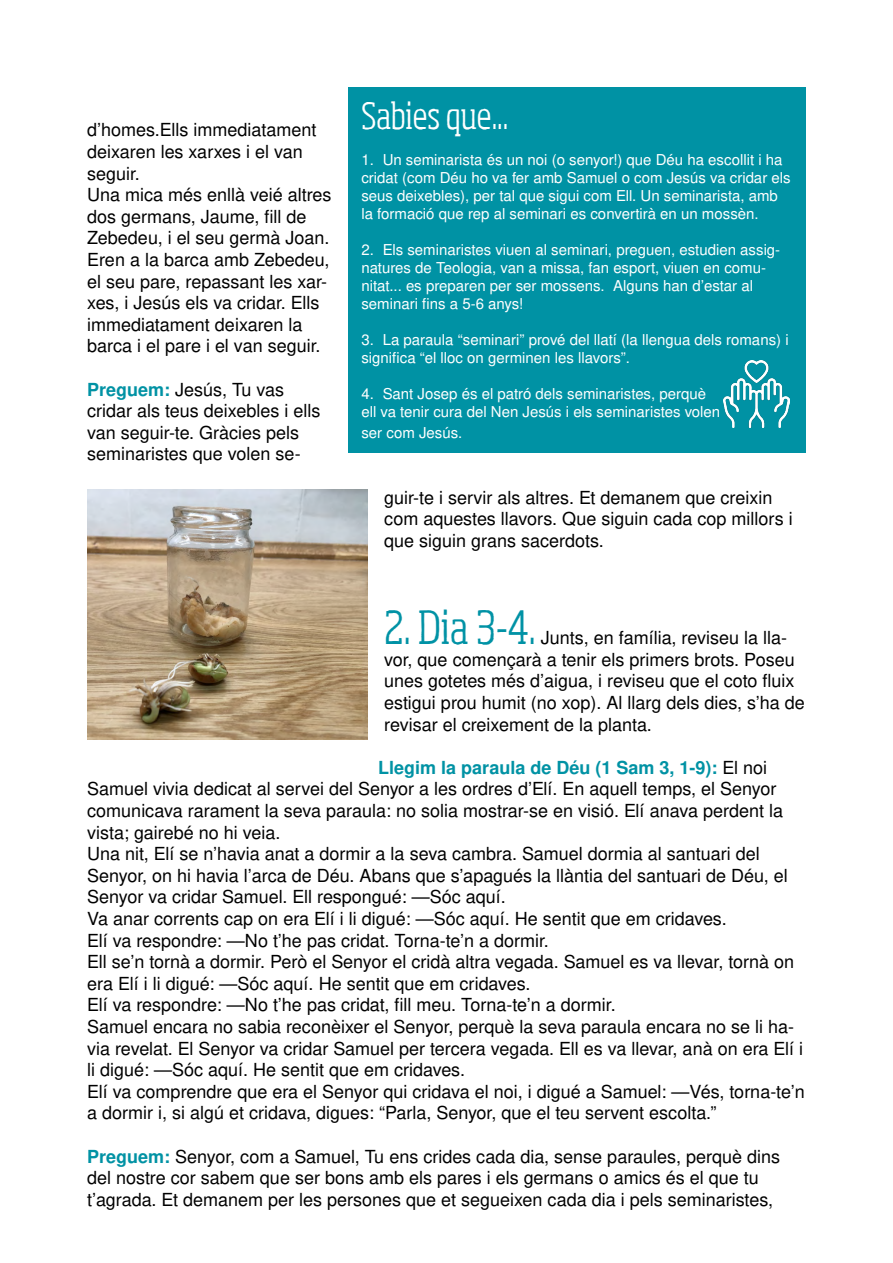
<style>
.page{position:relative;width:893px;height:1263px;background:#fff}
.page>*{position:absolute;margin:0;border:0;box-sizing:border-box;transform-origin:0 0}
.t1{font:300 condensed 45px "Sohoma";color:#0092a5}
.t2{font:300 condensed 36px "Sohoma";color:#fff}
.t3{font:18px/21.6px "Nimbus San L";color:#000}
.t4{font:15px/18px "Nimbus San L";color:#fff}
.s1{font-weight:700;color:#0092a4}
</style>
<div class="page">
<div style="left:349px;top:87px;width:457px;height:365px;background:#0092a4"></div>
<img style="left:87px;top:489px;width:281px;height:251px">
<img style="left:723px;top:360px;width:67px;height:67px">
<p class="t3" style="left:87px;top:119px;width:246px">d’homes.Ells immediatament deixaren les xarxes i el van seguir.<br>Una mica més enllà veié altres dos germans, Jaume, fill de<br>Zebedeu, i el seu germà Joan.<br>Eren a la barca amb Zebedeu, el seu pare, repassant les xar&shy;xes, i Jesús els va cridar. Ells immediatament deixaren la barca i el pare i el van seguir.</p>
<p class="t3" style="left:87px;top:378px;width:235px"><span class="s1">Preguem:</span> Jesús, Tu vas cridar als teus deixebles i ells van seguir-te. Gràcies pels seminaristes que volen se-</p>
<h2 class="t2" style="left:361px;top:92px;width:148px">Sabies que...</h2>
<p class="t4" style="left:361px;top:150px;width:431px">1. Un seminarista és un noi (o senyor!) que Déu ha escollit i ha cridat (com Déu ho va fer amb Samuel o com Jesús va cridar els seus deixebles), per tal que sigui com Ell. Un seminarista, amb la formació que rep al seminari es convertirà en un mossèn.</p>
<p class="t4" style="left:361px;top:240px;width:420px">2. Els seminaristes viuen al seminari, preguen, estudien assig&shy;natures de Teologia, van a missa, fan esport, viuen en comu&shy;nitat... es preparen per ser mossens. Alguns han d’estar al seminari fins a 5-6 anys!</p>
<p class="t4" style="left:361px;top:330px;width:429px">3. La paraula “seminari” prové del llatí (la llengua dels romans) i significa “el lloc on germinen les llavors”.</p>
<p class="t4" style="left:361px;top:384px;width:360px">4. Sant Josep és el patró dels seminaristes, perquè ell va tenir cura del Nen Jesús i els seminaristes volen</p>
<p class="t4" style="left:361px;top:423px;width:102px">ser com Jesús.</p>
<p class="t3" style="left:384px;top:486px;width:410px">guir-te i servir als altres. Et demanem que creixin com aquestes llavors. Que siguin cada cop millors i que siguin grans sacerdots.</p>
<h1 class="t1" style="left:384px;top:599px;width:153px">2. Dia 3-4.</h1>
<p class="t3" style="left:384px;top:626px;width:422px;text-indent:157px">Junts, en família, reviseu la lla&shy;vor, que començarà a tenir els primers brots. Poseu unes gotetes més d’aigua, i reviseu que el coto fluix estigui prou humit (no xop). Al llarg dels dies, s’ha de revisar el creixement de la planta.</p>
<p class="t3" style="left:87px;top:756px;width:719px;text-indent:291px"><span class="s1">Llegim la paraula de Déu (1 Sam 3, 1-9):</span> El noi Samuel vivia dedicat al servei del Senyor a les ordres d’Elí. En aquell temps, el Senyor comunicava rarament la seva paraula: no solia mostrar-se en visió. Elí anava perdent la vista; gairebé no hi veia.<br>Una nit, Elí se n’havia anat a dormir a la seva cambra. Samuel dormia al santuari del Senyor, on hi havia l’arca de Déu. Abans que s’apagués la llàntia del santuari de Déu, el Senyor va cridar Samuel. Ell respongué: —Sóc aquí.<br>Va anar corrents cap on era Elí i li digué: —Sóc aquí. He sentit que em cridaves.<br>Elí va respondre: —No t’he pas cridat. Torna-te’n a dormir.<br>Ell se’n tornà a dormir. Però el Senyor el cridà altra vegada. Samuel es va llevar, tornà on era Elí i li digué: —Sóc aquí. He sentit que em cridaves.<br>Elí va respondre: —No t’he pas cridat, fill meu. Torna-te’n a dormir.<br>Samuel encara no sabia reconèixer el Senyor, perquè la seva paraula encara no se li ha&shy;via revelat. El Senyor va cridar Samuel per tercera vegada. Ell es va llevar, anà on era Elí i li digué: —Sóc aquí. He sentit que em cridaves.<br>Elí va comprendre que era el Senyor qui cridava el noi, i digué a Samuel: —Vés, torna-te’n a dormir i, si algú et cridava, digues: “Parla, Senyor, que el teu servent escolta.”</p>
<p class="t3" style="left:87px;top:1145px;width:694px"><span class="s1">Preguem:</span> Senyor, com a Samuel, Tu ens crides cada dia, sense paraules, perquè dins del nostre cor sabem que ser bons amb els pares i els germans o amics és el que tu t’agrada. Et demanem per les persones que et segueixen cada dia i pels seminaristes,</p>
</div>
